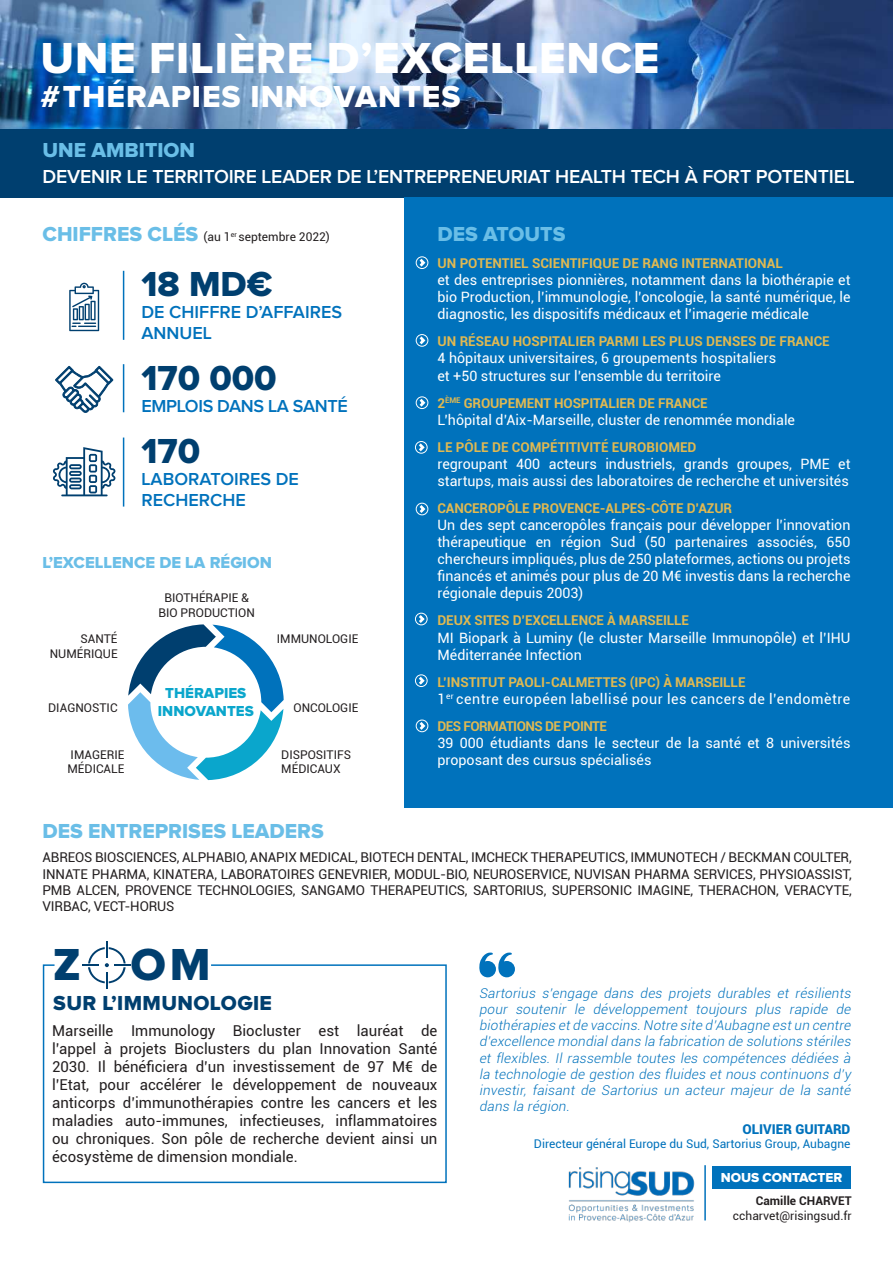
<style>
.page{position:relative;width:893px;height:1263px;background:#fff}
.page>*{position:absolute;margin:0;border:0;box-sizing:border-box;transform-origin:0 0}
.t1{font:46.5px "Proxima Nova A Extrabld";color:#003f6f}
.t2{font:45px "Proxima Nova A Extrabld";letter-spacing:.02em;color:#fff}
.t3{font:36px "Proxima Nova A Extrabld";color:#003f6f}
.t4{font:31.5px "Proxima Nova A Extrabld";letter-spacing:.03em;color:#fff}
.t5{font:21px "Proxima Nova A Extrabld";color:#6abee7}
.t6{font:21px "Proxima Nova A Extrabld";letter-spacing:.02em;color:#003f6f}
.t7{font:600 19.5px "Proxima Nova A";letter-spacing:-.01em;color:#fff}
.t8{font:600 18px/21.6px "Proxima Nova A";color:#0072bc}
.t9{font:600 18px "Proxima Nova A";letter-spacing:-.02em;color:#0072bc}
.t10{font:16.5px "Proxima Nova A Extrabld";color:#6abee7}
.t11{font:15px/18px "Roboto";color:#231f20;text-align:justify}
.t12{font:15px/18px "Proxima Nova A Extrabld";color:#0aa6cc;text-align:center}
.t13{font:14.25px/17.1px "Roboto";color:#fff}
.t14{font:14.25px "Roboto";letter-spacing:.04em;color:#fff}
.t15{font:italic 300 13.5px/16.2px "Roboto";color:#0072bc;text-align:justify}
.t16{font:13.5px/16.2px "Roboto";letter-spacing:-.01em;color:#231f20;text-align:justify}
.t17{font:700 13.5px "Roboto";letter-spacing:-.01em;color:#e1b951}
.t18{font:700 13.5px "Roboto";letter-spacing:-.04em;color:#e1b951}
.t19{font:900 13.5px "Roboto";color:#0072bc}
.t20{font:13.5px "Proxima Nova A Extrabld";color:#fff}
.t21{font:12px/14.4px "Roboto";color:#231f20}
.t22{font:12px "Roboto";color:#0072bc}
.t23{font:700 12px "Roboto";color:#231f20}
.s1{font-family:"Proxima Nova A Extrabld";font-size:21px;color:#6abee7}
</style>
<div class="page">
<svg style="left:42px;top:964px;width:405px;height:220px"></svg>
<div style="left:712px;top:1166px;width:139px;height:22px;background:#0072bc"></div>
<img style="left:0;top:0;width:893px;height:130px">
<hr style="left:704px;top:1165px;width:2px;height:55px;background:#0072bc">
<hr style="left:123px;top:271px;width:1px;height:69px;background:#0072bc">
<hr style="left:123px;top:364px;width:1px;height:48px;background:#0072bc">
<hr style="left:123px;top:437px;width:1px;height:70px;background:#0072bc">
<svg style="left:53px;top:447px;width:63px;height:49px"></svg>
<svg style="left:55px;top:365px;width:59px;height:48px"></svg>
<svg style="left:69px;top:283px;width:30px;height:48px"></svg>
<img style="left:568px;top:1167px;width:127px;height:56px">
<div style="left:0;top:130px;width:893px;height:68px;background:#003f6f"></div>
<div style="left:405px;top:198px;width:488px;height:610px;background:#0072bc"></div>
<svg style="left:128px;top:624px;width:156px;height:156px"></svg>
<svg style="left:82px;top:942px;width:49px;height:47px"></svg>
<div style="left:416px;top:256px;width:12px;height:13px;border:1px solid #fff;border-radius:50%"></div>
<svg style="left:418px;top:258px;width:8px;height:10px"></svg>
<div style="left:416px;top:334px;width:12px;height:13px;border:1px solid #fff;border-radius:50%"></div>
<svg style="left:418px;top:335px;width:8px;height:10px"></svg>
<div style="left:416px;top:396px;width:12px;height:13px;border:1px solid #fff;border-radius:50%"></div>
<svg style="left:418px;top:398px;width:8px;height:10px"></svg>
<div style="left:415px;top:441px;width:12px;height:12px;border:1px solid #fff;border-radius:50%"></div>
<svg style="left:418px;top:442px;width:8px;height:10px"></svg>
<div style="left:415px;top:613px;width:12px;height:12px;border:1px solid #fff;border-radius:50%"></div>
<svg style="left:418px;top:614px;width:8px;height:10px"></svg>
<div style="left:415px;top:674px;width:12px;height:13px;border:1px solid #fff;border-radius:50%"></div>
<svg style="left:418px;top:676px;width:8px;height:10px"></svg>
<div style="left:416px;top:720px;width:12px;height:12px;border:1px solid #fff;border-radius:50%"></div>
<svg style="left:418px;top:721px;width:8px;height:10px"></svg>
<div style="left:416px;top:503px;width:12px;height:12px;border:1px solid #fff;border-radius:50%"></div>
<svg style="left:418px;top:504px;width:8px;height:10px"></svg>
<svg style="left:479px;top:952px;width:36px;height:25px"></svg>
<h2 class="t2" style="left:40px;top:32px;width:620px">UNE FILIÈRE D’EXCELLENCE</h2>
<h3 class="t4" style="left:40px;top:79px;width:421px">#THÉRAPIES INNOVANTES</h3>
<h3 class="t5" style="left:43px;top:138px;width:154px">UNE AMBITION</h3>
<h3 class="t7" style="left:43px;top:165px;width:814px">DEVENIR LE TERRITOIRE LEADER DE L’ENTREPRENEURIAT HEALTH TECH À FORT POTENTIEL</h3>
<p class="t21" style="left:43px;top:229px;width:289px"><span class="s1">CHIFFRES CLÉS</span> (au 1<sup>er</sup> septembre 2022)</p>
<h3 class="t5" style="left:437px;top:222px;width:129px">DES ATOUTS</h3>
<p class="t17" style="left:437px;top:254px;width:347px">UN POTENTIEL SCIENTIFIQUE DE RANG INTERNATIONAL</p>
<p class="t13" style="left:437px;top:271px;width:414px;text-align:justify">et des entreprises pionnières, notamment dans la biothérapie et bio Production, l’immunologie, l’oncologie, la santé numérique, le diagnostic, les dispositifs médicaux et l’imagerie médicale</p>
<p class="t17" style="left:437px;top:332px;width:394px">UN RÉSEAU HOSPITALIER PARMI LES PLUS DENSES DE FRANCE</p>
<p class="t13" style="left:437px;top:349px;width:340px">4 hôpitaux universitaires, 6 groupements hospitaliers et +50 structures sur l’ensemble du territoire</p>
<p class="t17" style="left:437px;top:393px;width:272px">2<sup>ÈME</sup> GROUPEMENT HOSPITALIER DE FRANCE</p>
<p class="t13" style="left:437px;top:410px;width:359px">L’hôpital d’Aix-Marseille, cluster de renommée mondiale</p>
<p class="t17" style="left:437px;top:437px;width:261px">LE PÔLE DE COMPÉTITIVITÉ EUROBIOMED</p>
<p class="t13" style="left:437px;top:455px;width:414px">regroupant 400 acteurs industriels, grands groupes, PME et startups, mais aussi des laboratoires de recherche et universités</p>
<p class="t17" style="left:437px;top:499px;width:296px">CANCEROPÔLE PROVENCE-ALPES-CÔTE D’AZUR</p>
<p class="t13" style="left:437px;top:516px;width:414px;text-align:justify">Un des sept canceropôles français pour développer l’innovation thérapeutique en région Sud (50 partenaires associés, 650 chercheurs impliqués, plus de 250 plateformes, actions ou projets financés et animés pour plus de 20 M€ investis dans la recherche régionale depuis 2003)</p>
<p class="t17" style="left:437px;top:611px;width:253px">DEUX SITES D’EXCELLENCE À MARSEILLE</p>
<p class="t13" style="left:437px;top:628px;width:414px">MI Biopark à Luminy (le cluster Marseille Immunopôle) et l’IHU<br>Méditerranée Infection</p>
<p class="t17" style="left:437px;top:672px;width:309px">L’INSTITUT PAOLI-CALMETTES (IPC) À MARSEILLE</p>
<p class="t14" style="left:437px;top:689px;width:414px">1<sup>er</sup> centre européen labellisé pour les cancers de l’endomètre</p>
<p class="t18" style="left:437px;top:716px;width:171px">DES FORMATIONS DE POINTE</p>
<p class="t13" style="left:437px;top:734px;width:414px">39 000 étudiants dans le secteur de la santé et 8 universités proposant des cursus spécialisés</p>
<h3 class="t3" style="left:141px;top:263px;width:133px">18 MD€</h3>
<p class="t8" style="left:141px;top:301px;width:202px">DE CHIFFRE D’AFFAIRES<br>ANNUEL</p>
<h3 class="t3" style="left:141px;top:358px;width:137px">170 000</h3>
<p class="t9" style="left:141px;top:396px;width:208px">EMPLOIS DANS LA SANTÉ</p>
<h3 class="t3" style="left:141px;top:430px;width:60px">170</h3>
<p class="t8" style="left:141px;top:467px;width:159px">LABORATOIRES DE<br>RECHERCHE</p>
<p class="t10" style="left:43px;top:553px;width:231px">L’EXCELLENCE DE LA RÉGION</p>
<p class="t21" style="left:158px;top:590px;width:98px;text-align:center">BIOTHÉRAPIE &amp;<br>BIO PRODUCTION</p>
<p class="t21" style="left:50px;top:631px;width:69px;text-align:right">SANTÉ<br>NUMÉRIQUE</p>
<p class="t21" style="left:277px;top:631px;width:83px">IMMUNOLOGIE</p>
<p class="t12" style="left:158px;top:683px;width:97px">THÉRAPIES<br>INNOVANTES</p>
<p class="t21" style="left:48px;top:700px;width:71px">DIAGNOSTIC</p>
<p class="t21" style="left:293px;top:700px;width:66px">ONCOLOGIE</p>
<p class="t21" style="left:67px;top:747px;width:58px">IMAGERIE<br>MÉDICALE</p>
<p class="t21" style="left:281px;top:747px;width:71px">DISPOSITIFS<br>MÉDICAUX</p>
<h3 class="t5" style="left:43px;top:819px;width:283px">DES ENTREPRISES LEADERS</h3>
<p class="t16" style="left:43px;top:849px;width:811px">ABREOS BIOSCIENCES, ALPHABIO, ANAPIX MEDICAL, BIOTECH DENTAL, IMCHECK THERAPEUTICS, IMMUNOTECH / BECKMAN COULTER, INNATE PHARMA, KINATERA, LABORATOIRES GENEVRIER, MODUL-BIO, NEUROSERVICE, NUVISAN PHARMA SERVICES, PHYSIOASSIST, PMB ALCEN, PROVENCE TECHNOLOGIES, SANGAMO THERAPEUTICS, SARTORIUS, SUPERSONIC IMAGINE, THERACHON, VERACYTE, VIRBAC, VECT-HORUS</p>
<h1 class="t1" style="left:53px;top:937px;width:159px">Z OM</h1>
<h3 class="t6" style="left:53px;top:991px;width:220px">SUR L’IMMUNOLOGIE</h3>
<p class="t15" style="left:479px;top:984px;width:376px">Sartorius s’engage dans des projets durables et résilients pour soutenir le développement toujours plus rapide de biothérapies etde vaccins.Notre site d’Aubagne estun centre d’excellence mondialdans la fabrication de solutions stériles et flexibles. Il rassemble toutes les compétences dédiées à la technologie de gestion des fluides et nous continuons d’y investir, faisant de Sartorius un acteur majeur de la santé dans la région.</p>
<p class="t19" style="left:742px;top:1119px;width:110px">OLIVIER GUITARD</p>
<p class="t22" style="left:534px;top:1135px;width:318px">Directeur général Europe du Sud, Sartorius Group, Aubagne</p>
<p class="t11" style="left:52px;top:1021px;width:387px">Marseille Immunology Biocluster est lauréat de l’appel à projets Bioclusters du plan Innovation Santé 2030. Il bénéficiera d’un investissement de 97 M€ de l’Etat, pour accélérer le développement de nouveaux anticorps d’immunothérapies contre les cancers et les maladies auto-immunes, infectieuses, inflammatoires ou chroniques. Son pôle de recherche devient ainsi un écosystème de dimension mondiale.</p>
<p class="t20" style="left:721px;top:1169px;width:123px">NOUS CONTACTER</p>
<p class="t23" style="left:756px;top:1192px;width:97px">Camille CHARVET</p>
<p class="t21" style="left:733px;top:1208px;width:120px">ccharvet@risingsud.fr</p>
</div>
